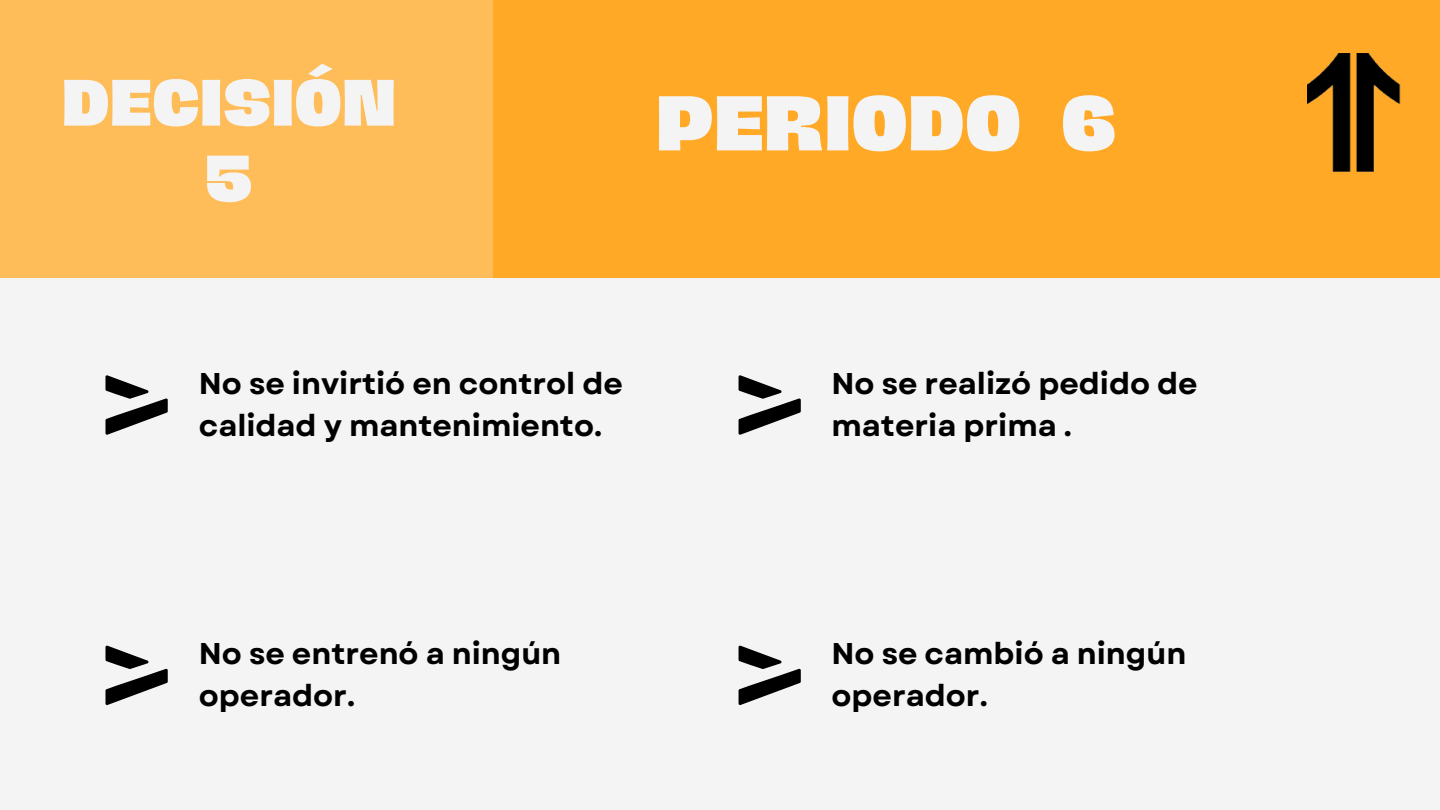
<style>
.page{position:relative;width:1440px;height:810px;background:#f4f4f4}
.page>*{position:absolute;margin:0;border:0;box-sizing:border-box;transform-origin:0 0}
.t1{font:800 71px "Hagrid Text";color:#f4f4f4}
.t2{font:800 60px "Hagrid Text";color:#f4f4f4}
.t3{font:700 30px/42px "Garet";color:#000}
</style>
<div class="page">
<div style="left:0;top:0;width:493px;height:277px;background:#ffbd59"></div>
<div style="left:493px;top:0;width:947px;height:277px;background:#ffa927"></div>
<svg style="left:106px;top:375px;width:62px;height:60px"></svg>
<svg style="left:106px;top:645px;width:62px;height:60px"></svg>
<img style="left:1308px;top:54px;width:93px;height:117px">
<svg style="left:739px;top:375px;width:62px;height:60px"></svg>
<svg style="left:739px;top:645px;width:62px;height:60px"></svg>
<h2 class="t2" style="left:62px;top:72px;width:336px">DECISIÓN</h2>
<p class="t2" style="left:205px;top:148px;width:49px">5</p>
<h1 class="t1" style="left:656px;top:87px;width:367px">PERIODO</h1>
<p class="t1" style="left:1061px;top:87px;width:57px">6</p>
<p class="t3" style="left:199px;top:362px;width:425px">No se invirtió en control de calidad y mantenimiento.</p>
<p class="t3" style="left:832px;top:362px;width:368px">No se realizó pedido de materia prima .</p>
<p class="t3" style="left:199px;top:633px;width:364px">No se entrenó a ningún operador.</p>
<p class="t3" style="left:832px;top:633px;width:356px">No se cambió a ningún operador.</p>
</div>
